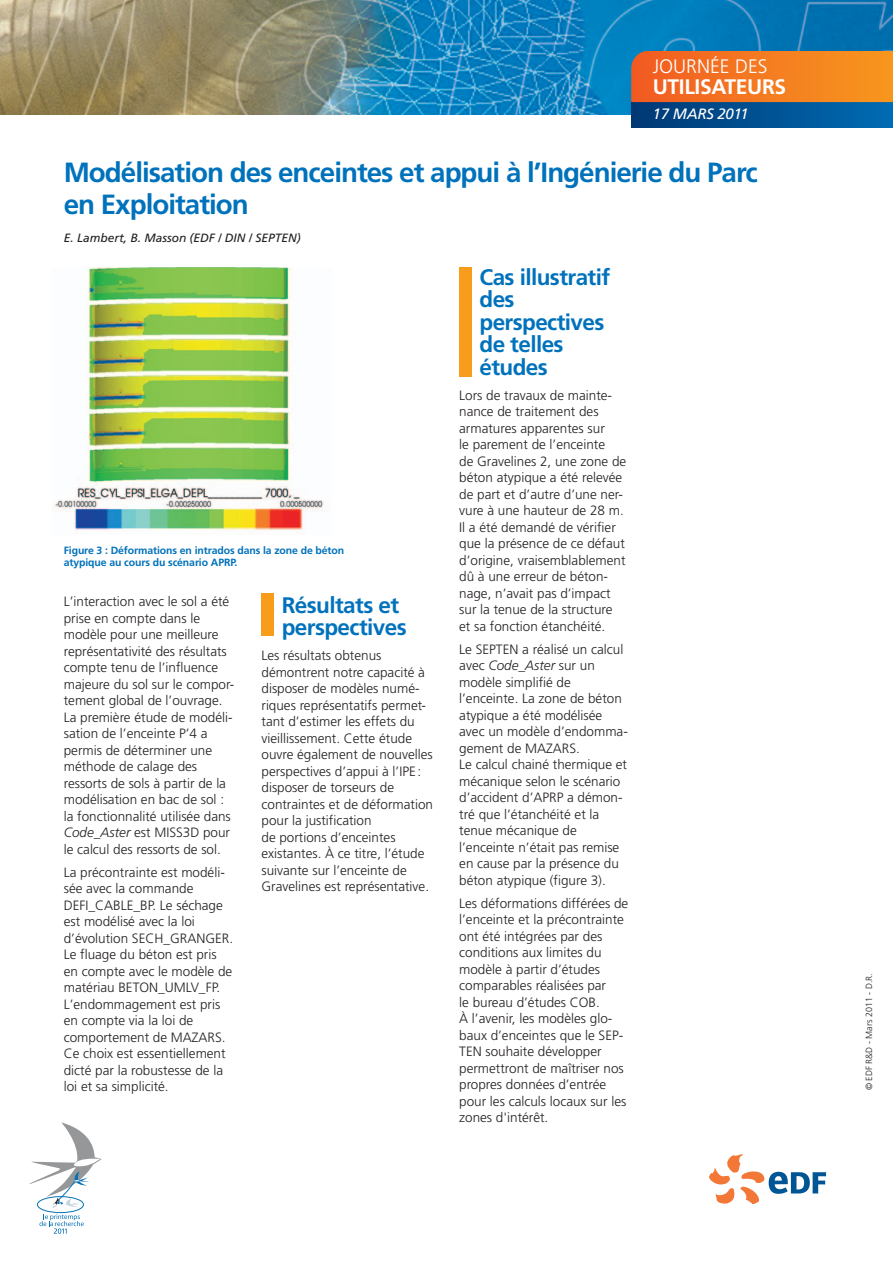
<style>
.page{position:relative;width:893px;height:1263px;background:#fff}
.page>*{position:absolute;margin:0;border:0;box-sizing:border-box;transform-origin:0 0}
.t1{font:700 27.75px/31.5px "Frutiger";letter-spacing:-.035em;color:#0072bc}
.t2{font:700 22.5px/22.5px "Frutiger";letter-spacing:-.025em;color:#0072bc}
.t3{font:700 21px "Frutiger";letter-spacing:-.015em;color:#fff}
.t4{font:300 19.5px "Frutiger";color:#fff}
.t5{font:italic 15px "Frutiger";letter-spacing:-.015em;color:#fff}
.t6{font:300 13.5px/16.5px "Frutiger";color:#231f20}
.t7{font:italic 12px "Frutiger";color:#231f20}
.t8{font:700 10.5px/12px "Frutiger";letter-spacing:-.01em;color:#0072bc}
.t9{font:300 9px "Frutiger";color:#231f20}
.s1{font-style:italic}
</style>
<div class="page">
<div style="left:37px;top:1196px;width:47px;height:17px;border:1px solid #0772b4;border-radius:50%"></div>
<svg style="left:30px;top:1122px;width:72px;height:86px"></svg>
<svg style="left:39px;top:1214px;width:45px;height:20px"></svg>
<svg style="left:709px;top:1154px;width:117px;height:50px"></svg>
<img style="left:0;top:0;width:893px;height:115px">
<div style="left:261px;top:593px;width:13px;height:43px;background:#f89c1c"></div>
<div style="left:459px;top:268px;width:13px;height:109px;background:#f89c1c"></div>
<div style="left:631px;top:102px;width:262px;height:26px;background:linear-gradient(to right,#003873,#006bb2)"></div>
<svg style="left:631px;top:51px;width:262px;height:51px"></svg>
<img style="left:54px;top:268px;width:270px;height:262px">
<h3 class="t4" style="left:653px;top:58px;width:116px">JOURNÉE DES</h3>
<h3 class="t3" style="left:653px;top:78px;width:135px">UTILISATEURS</h3>
<p class="t5" style="left:653px;top:107px;width:97px">17 MARS 2011</p>
<h1 class="t1" style="left:64px;top:159px;width:695px">Modélisation des enceintes et appui à l’Ingénierie du Parc en Exploitation</h1>
<p class="t7" style="left:64px;top:233px;width:239px">E. Lambert, B. Masson (EDF / DIN / SEPTEN)</p>
<p class="t8" style="left:64px;top:545px;width:282px">Figure 3 : Déformations en intrados dans la zone de béton atypique au cours du scénario APRP.</p>
<p class="t6" style="left:64px;top:594px;width:172px">L’interaction avec le sol a été prise en compte dans le modèle pour une meilleure représentativité des résultats compte tenu de l’influence majeure du sol sur le compor&shy;tement global de l’ouvrage.<br>La première étude de modéli&shy;sation de l’enceinte P’4 a permis de déterminer une méthode de calage des ressorts de sols à partir de la modélisation en bac de sol : la fonctionnalité utilisée dans<br><span class="s1">Code_Aster</span> est MISS3D pour le calcul des ressorts de sol.</p>
<p class="t6" style="left:64px;top:865px;width:171px">La précontrainte est modéli&shy;sée avec la commande<br>DEFI_CABLE_BP. Le séchage est modélisé avec la loi d’évolution SECH_GRANGER.<br>Le fluage du béton est pris en compte avec le modèle de matériau BETON_UMLV_FP.<br>L’endommagement est pris en compte via la loi de comportement de MAZARS.<br>Ce choix est essentiellement dicté par la robustesse de la loi et sa simplicité.</p>
<h2 class="t2" style="left:282px;top:596px;width:126px">Résultats et perspectives</h2>
<p class="t6" style="left:261px;top:648px;width:173px">Les résultats obtenus démontrent notre capacité à disposer de modèles numé&shy;riques représentatifs permet&shy;tant d’estimer les effets du vieillissement. Cette étude ouvre également de nouvelles perspectives d’appui à l’IPE: disposer de torseurs de contraintes et de déformation pour la justification<br>de portions d’enceintes existantes. À ce titre, l’étude suivante sur l’enceinte de<br>Gravelines est représentative.</p>
<h2 class="t2" style="left:479px;top:267px;width:132px">Cas illustratif des perspectives de telles études</h2>
<p class="t6" style="left:459px;top:388px;width:169px">Lors de travaux de mainte&shy;nance de traitement des armatures apparentes sur<br>le parement de l’enceinte<br>de Gravelines 2, une zone de béton atypique a été relevée de part et d’autre d’une ner&shy;vure à une hauteur de 28 m.<br>Il a été demandé de vérifier que la présence de ce défaut d’origine, vraisemblablement dû à une erreur de béton&shy;nage, n’avait pas d’impact sur la tenue de la structure et sa fonction étanchéité.</p>
<p class="t6" style="left:459px;top:642px;width:170px">Le SEPTEN a réalisé un calcul avec <span class="s1">Code_Aster</span> sur un modèle simplifié de l’enceinte. La zone de béton atypique a été modélisée avec un modèle d’endomma&shy;gement de MAZARS.<br>Le calcul chainé thermique et mécanique selon le scénario d’accident d’APRP a démon&shy;tré que l’étanchéité et la tenue mécanique de l’enceinte n’était pas remise en cause par la présence du béton atypique (figure 3).</p>
<p class="t6" style="left:459px;top:896px;width:171px">Les déformations différées de l’enceinte et la précontrainte ont été intégrées par des conditions aux limites du modèle à partir d’études comparables réalisées par<br>le bureau d’études COB.<br>À l’avenir, les modèles glo&shy;baux d’enceintes que le SEP-<br>TEN souhaite développer permettront de maîtriser nos propres données d’entrée pour les calculs locaux sur les zones d'intérêt.</p>
<p class="t9" style="left:865px;top:1090px;width:119px;rotate:-90deg">© EDF R&amp;D - Mars 2011 - D.R.</p>
</div>
